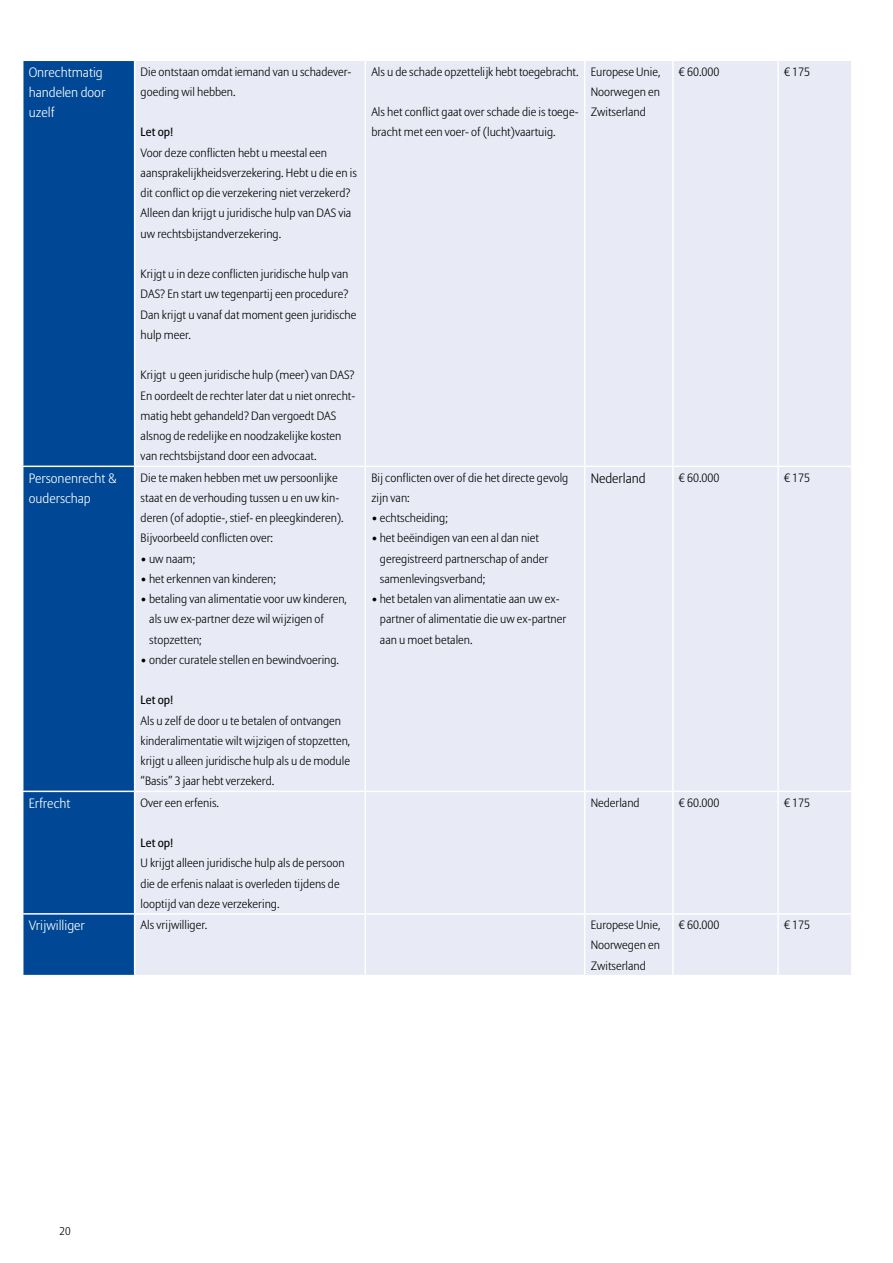
<style>
.page{position:relative;width:893px;height:1263px;background:#fff}
.page>*{position:absolute;margin:0;border:0;box-sizing:border-box;transform-origin:0 0}
.A_Body_tekst{font:300 13.5px/20.2px "Allianz Sans";color:#fff}
.A_Body_tekst-2{font:300 13.5px "Allianz Sans";color:#000}
.A_Body_tekst-3{font:300 12px/20.2px "Allianz Sans";color:#000}
.A_Body_tekst-4{font:12px "Allianz Sans";color:#000}
.t1{font:300 11.25px "Allianz Sans";color:#000}
</style>
<div class="page">
<div style="left:23px;top:61px;width:111px;height:914px;background:#004895"></div>
<div style="left:135px;top:61px;width:716px;height:914px;background:#e8eaf5"></div>
<hr style="left:365px;top:61px;width:1px;height:405px;background:#fff">
<hr style="left:584px;top:61px;width:1px;height:405px;background:#fff">
<hr style="left:672px;top:61px;width:2px;height:405px;background:#fff">
<hr style="left:777px;top:61px;width:2px;height:405px;background:#fff">
<hr style="left:22px;top:466px;width:113px;height:1px;background:#fff">
<hr style="left:135px;top:466px;width:230px;height:1px;background:#fff">
<hr style="left:365px;top:466px;width:220px;height:1px;background:#fff">
<hr style="left:365px;top:467px;width:1px;height:324px;background:#fff">
<hr style="left:585px;top:466px;width:88px;height:1px;background:#fff">
<hr style="left:584px;top:467px;width:1px;height:324px;background:#fff">
<hr style="left:673px;top:466px;width:105px;height:1px;background:#fff">
<hr style="left:672px;top:467px;width:2px;height:324px;background:#fff">
<hr style="left:778px;top:466px;width:75px;height:1px;background:#fff">
<hr style="left:777px;top:467px;width:2px;height:324px;background:#fff">
<hr style="left:22px;top:791px;width:113px;height:1px;background:#fff">
<hr style="left:135px;top:791px;width:230px;height:1px;background:#fff">
<hr style="left:365px;top:791px;width:220px;height:1px;background:#fff">
<hr style="left:365px;top:792px;width:1px;height:121px;background:#fff">
<hr style="left:585px;top:791px;width:88px;height:1px;background:#fff">
<hr style="left:584px;top:792px;width:1px;height:121px;background:#fff">
<hr style="left:673px;top:791px;width:105px;height:1px;background:#fff">
<hr style="left:672px;top:792px;width:2px;height:121px;background:#fff">
<hr style="left:778px;top:791px;width:75px;height:1px;background:#fff">
<hr style="left:777px;top:792px;width:2px;height:121px;background:#fff">
<hr style="left:22px;top:913px;width:113px;height:1px;background:#fff">
<hr style="left:135px;top:913px;width:230px;height:1px;background:#fff">
<hr style="left:365px;top:913px;width:220px;height:1px;background:#fff">
<hr style="left:365px;top:914px;width:1px;height:61px;background:#fff">
<hr style="left:585px;top:913px;width:88px;height:1px;background:#fff">
<hr style="left:584px;top:914px;width:1px;height:61px;background:#fff">
<hr style="left:673px;top:913px;width:105px;height:1px;background:#fff">
<hr style="left:672px;top:914px;width:2px;height:61px;background:#fff">
<hr style="left:778px;top:913px;width:75px;height:1px;background:#fff">
<hr style="left:777px;top:914px;width:2px;height:61px;background:#fff">
<p class="A_Body_tekst" style="left:29px;top:62px;width:78px">Onrechtmatig handelen door uzelf</p>
<p class="A_Body_tekst-3" style="left:141px;top:62px;width:212px">Die ontstaan omdat iemand van u schadever&shy;goeding wil hebben.</p>
<p class="A_Body_tekst-4" style="left:141px;top:125px;width:34px">Let op!</p>
<p class="A_Body_tekst-3" style="left:141px;top:143px;width:218px">Voor deze conflicten hebt u meestal een aansprakelijkheidsverzekering. Hebt u die en is dit conflict op die verzekering niet verzekerd?<br>Alleen dan krijgt u juridische hulp van DAS via uw rechtsbijstandverzekering.</p>
<p class="A_Body_tekst-3" style="left:141px;top:264px;width:217px">Krijgt u in deze conflicten juridische hulp van DAS? En start uw tegenpartij een procedure?<br>Dan krijgt u vanaf dat moment geen juridische hulp meer.</p>
<p class="A_Body_tekst-3" style="left:141px;top:366px;width:216px">Krijgt u geen juridische hulp (meer) van DAS?<br>En oordeelt de rechter later dat u niet onrecht&shy;matig hebt gehandeld? Dan vergoedt DAS alsnog de redelijke en noodzakelijke kosten van rechtsbijstand door een advocaat.</p>
<p class="A_Body_tekst" style="left:29px;top:468px;width:90px">Personenrecht &amp; ouderschap</p>
<p class="A_Body_tekst-3" style="left:141px;top:468px;width:205px">Die te maken hebben met uw persoonlijke staat en de verhouding tussen u en uw kin&shy;deren (of adoptie-, stief- en pleegkinderen).<br>Bijvoorbeeld conflicten over:</p>
<p class="A_Body_tekst-3" style="left:141px;top:549px;width:56px">• uw naam;</p>
<p class="A_Body_tekst-3" style="left:141px;top:569px;width:137px">• het erkennen van kinderen;</p>
<p class="A_Body_tekst-3" style="left:141px;top:589px;width:208px">• betaling van alimentatie voor uw kinderen,</p>
<p class="A_Body_tekst-3" style="left:149px;top:609px;width:176px">als uw ex-partner deze wil wijzigen of</p>
<p class="A_Body_tekst-3" style="left:149px;top:630px;width:54px">stopzetten;</p>
<p class="A_Body_tekst-3" style="left:141px;top:650px;width:200px">• onder curatele stellen en bewindvoering.</p>
<p class="A_Body_tekst-4" style="left:141px;top:693px;width:34px">Let op!</p>
<p class="A_Body_tekst-3" style="left:141px;top:711px;width:211px">Als u zelf de door u te betalen of ontvangen kinderalimentatie wilt wijzigen of stopzetten, krijgt u alleen juridische hulp als u de module “Basis” 3 jaar hebt verzekerd.</p>
<p class="A_Body_tekst" style="left:29px;top:793px;width:43px">Erfrecht</p>
<p class="A_Body_tekst-3" style="left:141px;top:793px;width:80px">Over een erfenis.</p>
<p class="A_Body_tekst-4" style="left:141px;top:836px;width:34px">Let op!</p>
<p class="A_Body_tekst-3" style="left:141px;top:853px;width:205px">U krijgt alleen juridische hulp als de persoon die de erfenis nalaat is overleden tijdens de looptijd van deze verzekering.</p>
<p class="A_Body_tekst-3" style="left:371px;top:62px;width:209px">Als u de schade opzettelijk hebt toegebracht.</p>
<p class="A_Body_tekst-3" style="left:371px;top:102px;width:209px">Als het conflict gaat over schade die is toege&shy;bracht met een voer- of (lucht)vaartuig.</p>
<p class="A_Body_tekst-3" style="left:591px;top:62px;width:71px;text-align:justify">Europese Unie, Noorwegen en Zwitserland</p>
<p class="A_Body_tekst-3" style="left:679px;top:62px;width:42px">€ 60.000</p>
<p class="A_Body_tekst-3" style="left:784px;top:62px;width:28px">€ 175</p>
<p class="A_Body_tekst-3" style="left:371px;top:468px;width:198px">Bij conflicten over of die het directe gevolg zijn van:</p>
<p class="A_Body_tekst-3" style="left:371px;top:508px;width:78px">• echtscheiding;</p>
<p class="A_Body_tekst-3" style="left:371px;top:528px;width:169px">• het beëindigen van een al dan niet</p>
<p class="A_Body_tekst-3" style="left:380px;top:549px;width:170px">geregistreerd partnerschap of ander</p>
<p class="A_Body_tekst-3" style="left:380px;top:569px;width:107px">samenlevingsverband;</p>
<p class="A_Body_tekst-3" style="left:371px;top:589px;width:190px">• het betalen van alimentatie aan uw ex-</p>
<p class="A_Body_tekst-3" style="left:380px;top:609px;width:188px">partner of alimentatie die uw ex-partner</p>
<p class="A_Body_tekst-3" style="left:380px;top:630px;width:94px">aan u moet betalen.</p>
<p class="A_Body_tekst-2" style="left:591px;top:470px;width:57px">Nederland</p>
<p class="A_Body_tekst-3" style="left:679px;top:468px;width:42px">€ 60.000</p>
<p class="A_Body_tekst-3" style="left:784px;top:468px;width:28px">€ 175</p>
<p class="A_Body_tekst-3" style="left:591px;top:793px;width:51px">Nederland</p>
<p class="A_Body_tekst-3" style="left:679px;top:793px;width:42px">€ 60.000</p>
<p class="A_Body_tekst-3" style="left:784px;top:793px;width:28px">€ 175</p>
<p class="A_Body_tekst" style="left:29px;top:916px;width:58px">Vrijwilliger</p>
<p class="A_Body_tekst-3" style="left:141px;top:915px;width:68px">Als vrijwilliger.</p>
<p class="A_Body_tekst-3" style="left:591px;top:915px;width:71px;text-align:justify">Europese Unie, Noorwegen en Zwitserland</p>
<p class="A_Body_tekst-3" style="left:679px;top:915px;width:42px">€ 60.000</p>
<p class="A_Body_tekst-3" style="left:784px;top:915px;width:28px">€ 175</p>
<p class="t1" style="left:60px;top:1225px;width:13px">20</p>
</div>
